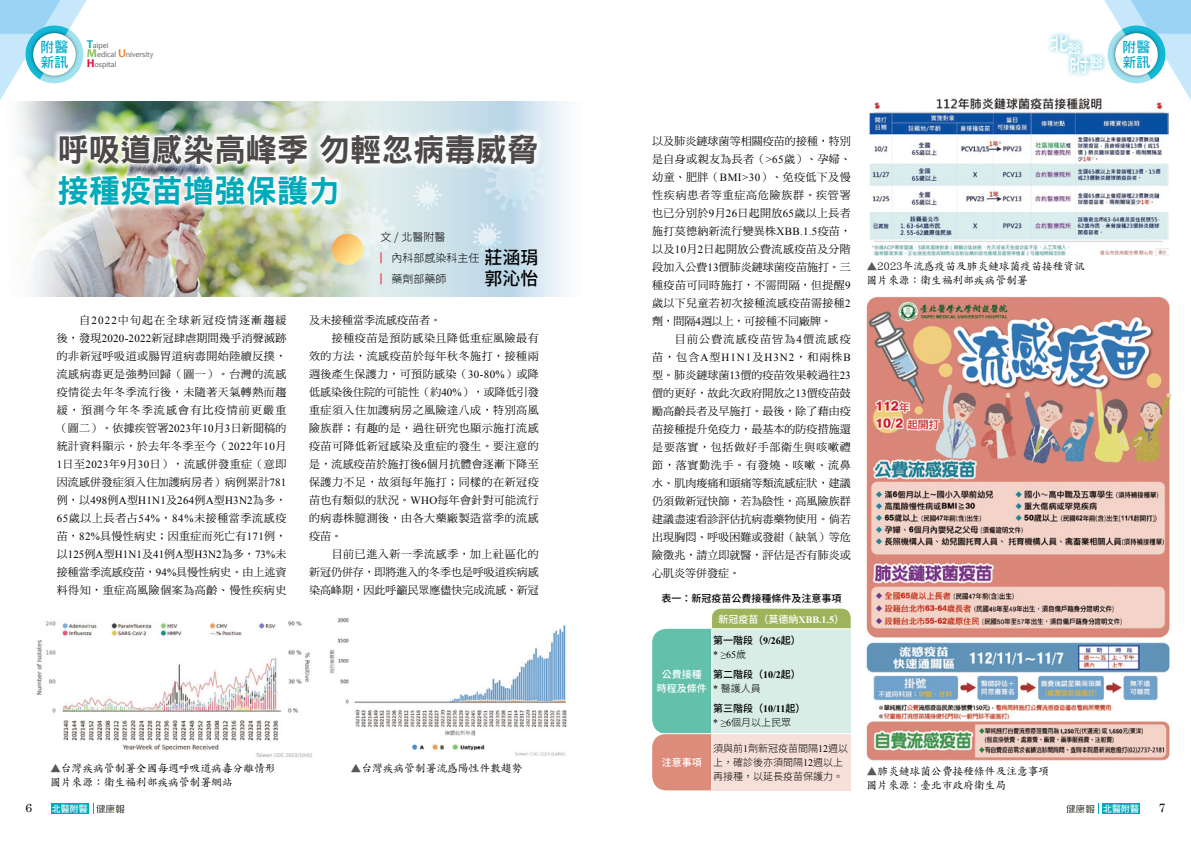
<style>
.page{position:relative;width:1191px;height:842px;background:#fff}
.page>*{position:absolute;margin:0;border:0;box-sizing:border-box;transform-origin:0 0}
.t1{font:32px "DF Hei Std W9";color:#4c4948}
.t2{font:32px "DF Hei Std W9";color:#00aaba}
.t3{font:18px/22px "DF Ya Yi Std W6";color:#fff;scale:1.15 1}
.t4{font:14px/15px "DF Hei Std W7";color:#00aacb}
.t5{font:12px "Century";color:#000}
.t6{font:11px/18px "DF Ming Std W5";letter-spacing:.03em;color:#000;text-align:justify}
.t7{font:11px/14px "DF Kai Shu Std W5";letter-spacing:-.025em;color:#000}
.t8{font:11px "Times New Roman";letter-spacing:.015em;color:#000}
.t9{font:11px "DF Ming Std W5";color:#000}
.t10{font:11px/18px "DF Ming Std W5";letter-spacing:.055em;color:#000}
.t11{font:11px "DF Ming Std W5";letter-spacing:.05em;color:#000}
.t12{font:300 11px/20.8px "Noto Sans CJ Ktc";color:#000}
.t13{font:11px "DF Ming Std W5";letter-spacing:-.005em;color:#000}
.t14{font:500 10px/14px "Noto Sans CJ Ktc";color:#000}
.t15{font:300 10px/14px "Noto Sans CJ Ktc";color:#000}
.t16{font:500 10px/14px "Noto Sans CJ Ktc";color:#fff;text-align:center}
.t17{font:10px "Times New Roman";color:#000}
.t18{font:9px "DF Hei Std W7";color:#fff}
.t19{font:8px/9.1px "Candara";letter-spacing:-.01em;color:#666464}
.s1{font-weight:700;font-size:12px;color:#00aaba}
.s2{font-weight:700;font-size:12px;color:#7ec04d}
.s3{font-weight:700;font-size:12px;color:#f0832c}
.s4{font-weight:700;font-size:12px;color:#e6002d}
.s5{font-family:"Times New Roman"}
.s6{font-family:"DF Ming Std W5"}
.s7{color:#ea5464}
.s8{font-weight:500;font-size:18px}
.s9{color:#595757}
.s10{color:#fff}
.s11{font-family:"Times New Roman";font-weight:700;color:#fff}
.s12{font-family:"Times New Roman";font-weight:700}
.s13{font-family:"Noto Sans CJ Ktc";font-weight:300}
.s14{font-family:"Times New Roman";font-weight:400}
.s15{font-weight:300}
</style>
<div class="page">
<img style="left:19px;top:101px;width:212px;height:196px">
<svg style="left:231px;top:101px;width:336px;height:196px;background:#d5e3e3"></svg>
<img style="left:56px;top:124px;width:489px;height:158px">
<img style="left:866px;top:296px;width:306px;height:465px">
<img style="left:869px;top:98px;width:299px;height:158px">
<img style="left:329px;top:617px;width:238px;height:139px">
<img style="left:36px;top:621px;width:277px;height:137px">
<svg style="left:652px;top:609px;width:198px;height:181px;background:#9cb798"></svg>
<div style="left:711px;top:629px;width:139px;height:105px;background:#d9ede7"></div>
<div style="left:711px;top:734px;width:139px;height:56px;background:#f7e0d9"></div>
<hr style="left:711px;top:628px;width:139px;height:1px;background:#fff">
<hr style="left:711px;top:733px;width:139px;height:1px;background:#fff">
<hr style="left:652px;top:733px;width:59px;height:1px;background:#fff">
<hr style="left:711px;top:629px;width:1px;height:104px;background:#fff">
<hr style="left:711px;top:734px;width:1px;height:56px;background:#fff">
<div style="left:51px;top:803px;width:38px;height:11px;background:#00aaba"></div>
<svg style="left:93px;top:803px;width:31px;height:11px"></svg>
<div style="left:1102px;top:803px;width:38px;height:11px;background:#00aaba"></div>
<svg style="left:1066px;top:804px;width:29px;height:10px"></svg>
<svg style="left:0;top:0;width:92px;height:115px"></svg>
<svg style="left:1099px;top:0;width:92px;height:115px"></svg>
<div style="left:30px;top:30px;width:50px;height:50px;background:#000;opacity:.45"></div>
<div style="left:33px;top:33px;width:43px;height:43px;background:#fff;border-radius:50%"></div>
<div style="left:1111px;top:30px;width:50px;height:50px;background:#000;opacity:.45"></div>
<div style="left:1115px;top:33px;width:42px;height:43px;background:#fff;border-radius:50%"></div>
<div style="left:1045px;top:30px;width:62px;height:48px;background:#00a4c0;opacity:.75"></div>
<h2 class="t3" style="left:1069px;top:32px;width:32px;text-indent:-20px">北<sub>醫</sub>附<sup>醫</sup></h2>
<p class="t4" style="left:40px;top:39px;width:29px">附醫新訊</p>
<p class="t4" style="left:1122px;top:39px;width:29px">附醫新訊</p>
<p class="t19" style="left:87px;top:41px;width:68px"><span class="s1">T</span>aipei<br><span class="s2">M</span>edical <span class="s3">U</span>niversity</p>
<p class="t19" style="left:87px;top:60px;width:31px"><span class="s4">H</span>ospital</p>
<h1 class="t1" style="left:57px;top:132px;width:482px">呼吸道感染高峰季 勿輕忽病毒威脅</h1>
<h1 class="t2" style="left:57px;top:173px;width:284px">接種疫苗增強保護力</h1>
<p class="t6" style="left:57px;top:311px;width:231px;text-indent:23px">自<span class="s5">2022</span>中旬起在全球新冠疫情逐漸趨緩後，發現<span class="s5">2020-2022</span>新冠肆虐期間幾乎消聲滅跡的非新冠呼吸道或腸胃道病毒開始陸續反撲，流感病毒更是強勢回歸（圖一）。台灣的流感疫情從去年冬季流行後，未隨著天氣轉熱而趨緩，預測今年冬季流感會有比疫情前更嚴重（圖二）。依據疾管署<span class="s5">2023</span>年<span class="s5">10</span>月<span class="s5">3</span>日新聞稿的統計資料顯示，於去年冬季至今（<span class="s5">2022</span>年<span class="s5">10</span>月<span class="s5">1</span>日至<span class="s5">2023</span>年<span class="s5">9</span>月<span class="s5">30</span>日），流感併發重症（意即因流感併發症須入住加護病房者）病例累計<span class="s5">781</span></p>
<p class="t8" style="left:57px;top:493px;width:231px"><span class="s6">例，以</span>498<span class="s6">例</span>A<span class="s6">型</span>H1N1<span class="s6">及</span>264<span class="s6">例</span>A<span class="s6">型</span>H3N2<span class="s6">為多，</span></p>
<p class="t10" style="left:57px;top:509px;width:231px"><span class="s5">65</span>歲以上長者占<span class="s5">54%</span>，<span class="s5">84%</span>未接種當季流感疫苗，<span class="s5">82%</span>具慢性病史；因重症而死亡有<span class="s5">171</span>例，</p>
<p class="t8" style="left:57px;top:547px;width:231px"><span class="s6">以</span>125<span class="s6">例</span>A<span class="s6">型</span>H1N1<span class="s6">及</span>41<span class="s6">例</span>A<span class="s6">型</span>H3N2<span class="s6">為多，</span>73%<span class="s6">未</span></p>
<p class="t6" style="left:57px;top:563px;width:231px">接種當季流感疫苗，<span class="s5">94%</span>具慢性病史。由上述資料得知，重症高風險個案為高齡、慢性疾病史</p>
<p class="t12" style="left:380px;top:227px;width:159px">文 / 北醫附醫<br><span class="s7">▏</span>內科部感染科主任 <span class="s8">莊涵琄</span><span class="s7">▏</span>藥劑部藥師　　　 <span class="s8">郭沁怡</span></p>
<p class="t9" style="left:309px;top:314px;width:133px">及未接種當季流感疫苗者。</p>
<p class="t11" style="left:332px;top:332px;width:208px">接種疫苗是預防感染且降低重症風險最有</p>
<p class="t6" style="left:309px;top:347px;width:231px">效的方法，流感疫苗於每年秋冬施打，接種兩</p>
<p class="t6" style="left:309px;top:365px;width:231px">週後產生保護力，可預防感染（<span class="s5">30-80%</span>）或降</p>
<p class="t9" style="left:309px;top:386px;width:231px">低感染後住院的可能性（約<span class="s5">40%</span>），或降低引發</p>
<p class="t6" style="left:309px;top:401px;width:231px">重症須入住加護病房之風險達八成，特別高風</p>
<p class="t6" style="left:309px;top:419px;width:231px">險族群；有趣的是，過往研究也顯示施打流感</p>
<p class="t6" style="left:309px;top:437px;width:231px">疫苗可降低新冠感染及重症的發生。要注意的</p>
<p class="t6" style="left:309px;top:455px;width:231px">是，流感疫苗於施打後<span class="s5">6</span>個月抗體會逐漸下降至</p>
<p class="t6" style="left:309px;top:473px;width:231px">保護力不足，故須每年施打；同樣的在新冠疫</p>
<p class="t6" style="left:309px;top:491px;width:231px">苗也有類似的狀況。<span class="s5">WHO</span>每年會針對可能流行</p>
<p class="t6" style="left:309px;top:509px;width:231px">的病毒株臆測後，由各大藥廠製造當季的流感</p>
<p class="t6" style="left:309px;top:527px;width:34px">疫苗。</p>
<p class="t11" style="left:332px;top:548px;width:209px">目前已進入新一季流感季，加上社區化的</p>
<p class="t13" style="left:309px;top:566px;width:231px">新冠仍併存，即將進入的冬季也是呼吸道疾病感</p>
<p class="t9" style="left:309px;top:584px;width:231px">染高峰期，因此呼籲民眾應儘快完成流感、新冠</p>
<p class="t7" style="left:50px;top:761px;width:227px"><span class="s9">▲</span>台灣疾病管制署全國每週呼吸道病毒分離情形</p>
<p class="t7" style="left:350px;top:761px;width:173px"><span class="s9">▲</span>台灣疾病管制署流感陽性件數趨勢</p>
<p class="t7" style="left:50px;top:775px;width:184px">圖片來源：衛生福利部疾病管制署網站</p>
<p class="t6" style="left:652px;top:132px;width:200px">以及肺炎鏈球菌等相關疫苗的接種，特別是自身或親友為長者（<span class="s5">&gt;65</span>歲）、孕婦、幼童、肥胖（<span class="s5">BMI&gt;30</span>）、免疫低下及慢性疾病患者等重症高危險族群。疾管署也已分別於<span class="s5">9</span>月<span class="s5">26</span>日起開放<span class="s5">65</span>歲以上長者施打莫德納新流行變異株<span class="s5">XBB.1.5</span>疫苗，以及<span class="s5">10</span>月<span class="s5">2</span>日起開放公費流感疫苗及分階段加入公費<span class="s5">13</span>價肺炎鏈球菌疫苗施打。三種疫苗可同時施打，不需間隔，但提醒<span class="s5">9</span>歲以下兒童若初次接種流感疫苗需接種<span class="s5">2</span>劑，間隔<span class="s5">4</span>週以上，可接種不同廠牌。</p>
<p class="t6" style="left:652px;top:330px;width:200px;text-indent:23px">目前公費流感疫苗皆為<span class="s5">4</span>價流感疫苗，包含<span class="s5">A</span>型<span class="s5">H1N1</span>及<span class="s5">H3N2</span>，和兩株<span class="s5">B</span>型。肺炎鏈球菌<span class="s5">13</span>價的疫苗效果較過往<span class="s5">23</span>價的更好，故此次政府開放之<span class="s5">13</span>價疫苗鼓勵高齡長者及早施打。最後，除了藉由疫苗接種提升免疫力，最基本的防疫措施還是要落實，包括做好手部衛生與咳嗽禮節，落實勤洗手。有發燒、咳嗽、流鼻水、肌肉痠痛和頭痛等類流感症狀，建議仍須做新冠快篩，若為陰性，高風險族群建議盡速看診評估抗病毒藥物使用。倘若出現胸悶、呼吸困難或發紺（缺氧）等危險徵兆，請立即就醫，評估是否有肺炎或心肌炎等併發症。</p>
<p class="t14" style="left:661px;top:588px;width:184px;line-height:20.5px;text-align:right">表一：新冠疫苗公費接種條件及注意事項<span class="s10">新冠疫苗（莫德納</span><span class="s11">XBB.1.5</span><span class="s10">）</span></p>
<p class="t14" style="left:713px;top:634px;width:89px">第一階段（<span class="s12">9/26</span>起）</p>
<p class="t17" style="left:713px;top:648px;width:34px">* ≥65<span class="s13">歲</span></p>
<p class="t14" style="left:713px;top:667px;width:89px">第二階段（<span class="s12">10/2</span>起）<span class="s14">*</span> <span class="s15">醫護人員</span></p>
<p class="t14" style="left:713px;top:701px;width:94px">第三階段（<span class="s12">10/11</span>起）<span class="s14">* ≥6</span><span class="s15">個月以上民眾</span></p>
<p class="t16" style="left:657px;top:667px;width:51px">公費接種時程及條件</p>
<p class="t16" style="left:662px;top:755px;width:41px">注意事項</p>
<p class="t15" style="left:713px;top:741px;width:136px">須與前<span class="s14">1</span>劑新冠疫苗間隔<span class="s14">12</span>週以上，確診後亦須間隔<span class="s14">12</span>週以上再接種，以延長疫苗保護力。</p>
<p class="t7" style="left:866px;top:259px;width:220px"><span class="s9">▲</span>2023年流感疫苗及肺炎鏈球菌疫苗接種資訊圖片來源：衛生福利部疾病管制署</p>
<p class="t7" style="left:866px;top:764px;width:184px"><span class="s9">▲</span>肺炎鏈球菌公費接種條件及注意事項圖片來源：臺北市政府衛生局</p>
<p class="t5" style="left:26px;top:798px;width:8px">6</p>
<p class="t18" style="left:52px;top:804px;width:37px">北醫附醫</p>
<p class="t18" style="left:1103px;top:804px;width:37px">北醫附醫</p>
<p class="t5" style="left:1158px;top:798px;width:8px">7</p>
</div>
